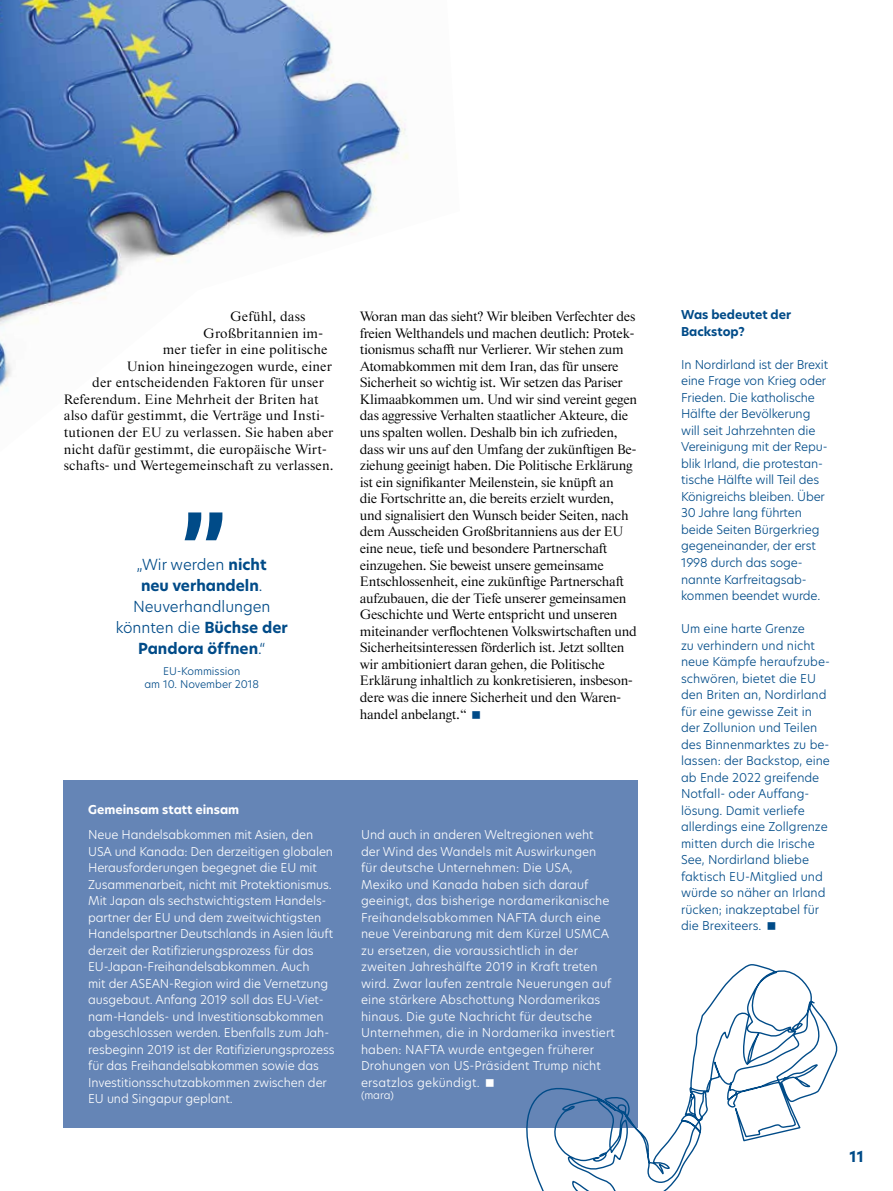
<style>
.page{position:relative;width:893px;height:1191px;background:#fff}
.page>*{position:absolute;margin:0;border:0;box-sizing:border-box;transform-origin:0 0}
.t1{font:700 15px/21px "Hero New";color:#004b88;text-align:center}
.t2{font:13.8px/16.5px "Starling";letter-spacing:-.02em;color:#000}
.t3{font:13.8px "Starling";letter-spacing:.01em;color:#000}
.t4{font:300 12px/16.5px "Hero New";letter-spacing:-.01em;color:#004b88}
.t5{font:300 12px/16.5px "Hero New";letter-spacing:-.01em;color:#fff}
.t6{font:300 12px/16.5px "Hero New";letter-spacing:.01em;color:#fff}
.t7{font:700 12px/16.5px "Hero New";color:#004b88}
.t8{font:700 12px "Hero New";color:#fff}
.t9{font:300 10.5px/12.6px "Hero New";color:#004b88;text-align:center}
.t10{font:300 10.5px "Hero New";color:#fff}
.s1{font-weight:300}
</style>
<div class="page">
<div style="left:64px;top:780px;width:574px;height:347px;background:#6585b6"></div>
<svg style="left:508px;top:964px;width:330px;height:227px"></svg>
<img style="left:0;top:0;width:409px;height:392px">
<svg style="left:185px;top:512px;width:37px;height:28px"></svg>
<p class="t3" style="left:230px;top:308px;width:77px">Gefühl, dass</p>
<p class="t3" style="left:203px;top:325px;width:121px">Großbritannien im-</p>
<p class="t3" style="left:163px;top:341px;width:166px">mer tiefer in eine politische</p>
<p class="t3" style="left:127px;top:358px;width:207px">Union hineingezogen wurde, einer</p>
<p class="t3" style="left:92px;top:375px;width:233px">der entscheidenden Faktoren für unser</p>
<p class="t3" style="left:64px;top:391px;width:256px">Referendum. Eine Mehrheit der Briten hat</p>
<p class="t3" style="left:64px;top:408px;width:263px">also dafür gestimmt, die Verträge und Insti-</p>
<p class="t3" style="left:64px;top:424px;width:271px">tutionen der EU zu verlassen. Sie haben aber</p>
<p class="t3" style="left:64px;top:441px;width:264px">nicht dafür gestimmt, die europäische Wirt-</p>
<p class="t3" style="left:64px;top:457px;width:271px">schafts- und Wertegemeinschaft zu verlassen.</p>
<p class="t1" style="left:116px;top:554px;width:174px"><span class="s1">„Wir werden</span> nicht<br>neu verhandeln<span class="s1">.<br>Neuverhandlungen könnten die</span> Büchse der<br>Pandora öffnen<span class="s1">.“</span></p>
<p class="t9" style="left:144px;top:664px;width:116px">EU-Kommission<br>am 10. November 2018</p>
<p class="t2" style="left:360px;top:308px;width:279px">Woran man das sieht? Wir bleiben Verfechter des freien Welthandels und machen deutlich: Protek&shy;tionismus schafft nur Verlierer. Wir stehen zum Atomabkommen mit dem Iran, das für unsere Sicherheit so wichtig ist. Wir setzen das Pariser Klimaabkommen um. Und wir sind vereint gegen das aggressive Verhalten staatlicher Akteure, die uns spalten wollen. Deshalb bin ich zufrieden, dass wir uns auf den Umfang der zukünftigen Be&shy;ziehung geeinigt haben. Die Politische Erklärung ist ein signifikanter Meilenstein, sie knüpft an<br>die Fortschritte an, die bereits erzielt wurden, und signalisiert den Wunsch beider Seiten, nach dem Ausscheiden Großbritanniens aus der EU eine neue, tiefe und besondere Partnerschaft einzugehen. Sie beweist unsere gemeinsame Entschlossenheit, eine zukünftige Partnerschaft aufzubauen, die der Tiefe unserer gemeinsamen Geschichte und Werte entspricht und unseren miteinander verflochtenen Volkswirtschaften und Sicherheitsinteressen förderlich ist. Jetzt sollten wir ambitioniert daran gehen, die Politische Erklärung inhaltlich zu konkretisieren, insbeson&shy;dere was die innere Sicherheit und den Waren&shy;handel anbelangt.“</p>
<p class="t8" style="left:88px;top:801px;width:153px">Gemeinsam statt einsam</p>
<p class="t5" style="left:88px;top:826px;width:248px">Neue Handelsabkommen mit Asien, den USA und Kanada: Den derzeitigen globalen Herausforderungen begegnet die EU mit Zusammenarbeit, nicht mit Protektionismus.<br>Mit Japan als sechstwichtigstem Handels&shy;partner der EU und dem zweitwichtigsten Handelspartner Deutschlands in Asien läuft derzeit der Ratifizierungsprozess für das EU-Japan-Freihandelsabkommen. Auch<br>mit der ASEAN-Region wird die Vernetzung ausgebaut. Anfang 2019 soll das EU-Viet&shy;nam-Handels- und Investitionsabkommen abgeschlossen werden. Ebenfalls zum Jah&shy;resbeginn 2019 ist der Ratifizierungsprozess für das Freihandelsabkommen sowie das Investitionsschutzabkommen zwischen der EU und Singapur geplant.</p>
<p class="t6" style="left:361px;top:826px;width:255px">Und auch in anderen Weltregionen weht der Wind des Wandels mit Auswirkungen für deutsche Unternehmen: Die USA, Mexiko und Kanada haben sich darauf geeinigt, das bisherige nordamerikanische Freihandelsabkommen NAFTA durch eine neue Vereinbarung mit dem Kürzel USMCA zu ersetzen, die voraussichtlich in der zweiten Jahreshälfte 2019 in Kraft treten wird. Zwar laufen zentrale Neuerungen auf eine stärkere Abschottung Nordamerikas hinaus. Die gute Nachricht für deutsche Unternehmen, die in Nordamerika investiert haben: NAFTA wurde entgegen früherer Drohungen von US-Präsident Trump nicht ersatzlos gekündigt.</p>
<p class="t10" style="left:361px;top:1088px;width:34px">(mara)</p>
<p class="t7" style="left:681px;top:307px;width:112px">Was bedeutet der<br>Backstop?</p>
<p class="t4" style="left:681px;top:356px;width:149px">In Nordirland ist der Brexit eine Frage von Krieg oder<br>Frieden. Die katholische<br>Hälfte der Bevölkerung will seit Jahrzehnten die<br>Vereinigung mit der Repu&shy;blik Irland, die protestan&shy;tische Hälfte will Teil des<br>Königreichs bleiben. Über<br>30 Jahre lang führten beide Seiten Bürgerkrieg gegeneinander, der erst<br>1998 durch das soge&shy;nannte Karfreitagsab&shy;kommen beendet wurde.</p>
<p class="t4" style="left:681px;top:620px;width:150px">Um eine harte Grenze<br>zu verhindern und nicht neue Kämpfe heraufzube&shy;schwören, bietet die EU den Briten an, Nordirland für eine gewisse Zeit in der Zollunion und Teilen des Binnenmarktes zu be&shy;lassen: der Backstop, eine ab Ende 2022 greifende<br>Notfall- oder Auffang&shy;lösung. Damit verliefe allerdings eine Zollgrenze mitten durch die Irische<br>See, Nordirland bliebe faktisch EU-Mitglied und würde so näher an Irland rücken; inakzeptabel für die Brexiteers.</p>
<p class="t1" style="left:850px;top:1145px;width:16px">11</p>
</div>
